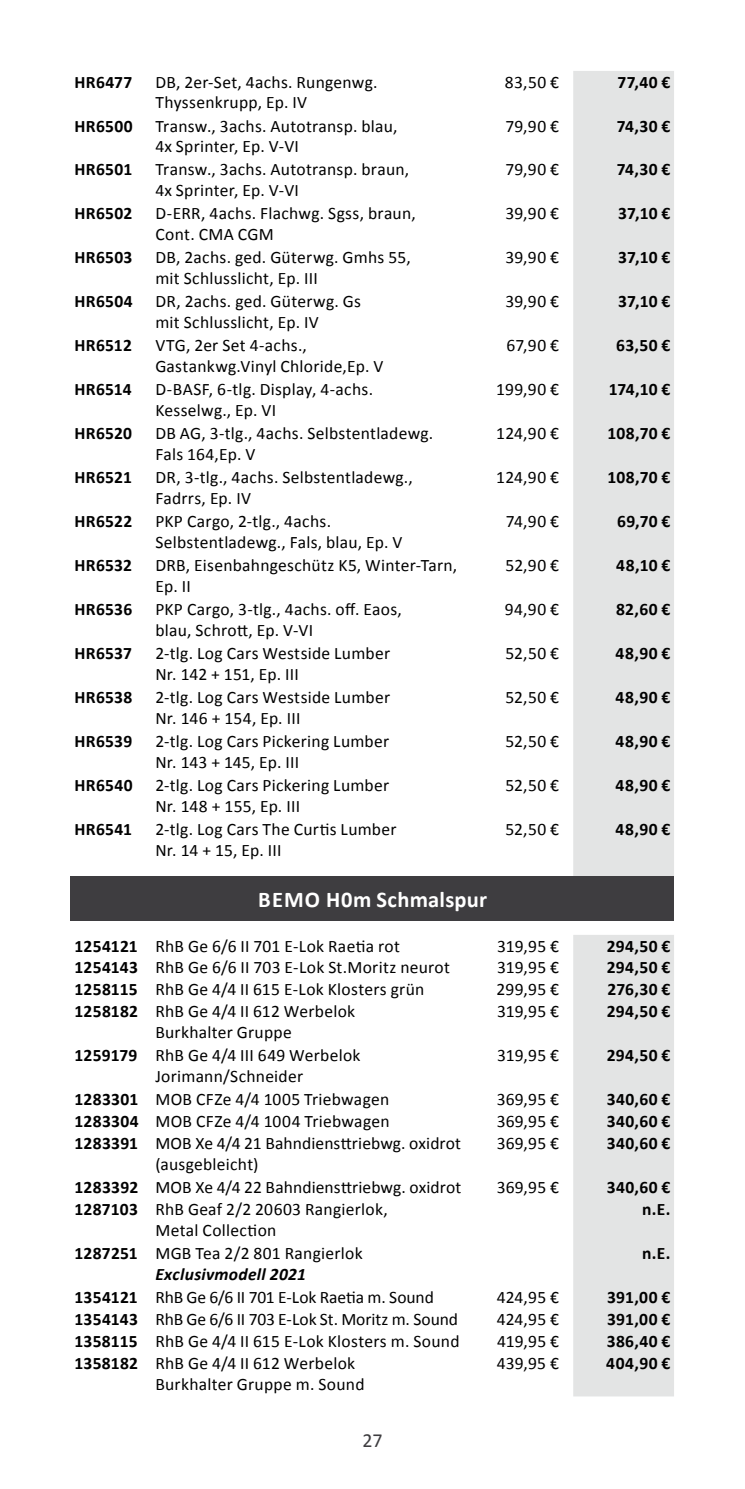
<style>
.page{position:relative;width:745px;height:1489px;background:#fff}
.page>*{position:absolute;margin:0;border:0;box-sizing:border-box;transform-origin:0 0}
.t1{font:700 22.5px "Calibri";letter-spacing:.015em;color:#fff}
.t2{font:20px "Calibri";color:#3e3d40}
.t3{font:17.5px/20.8px "Calibri";letter-spacing:.015em;color:#000}
.t4{font:700 17.5px "Calibri";letter-spacing:.015em;color:#000}
.t5{font:17.5px "Calibri";letter-spacing:-.005em;color:#000}
.s1{font-weight:700}
.s2{font-weight:700;font-style:italic}
</style>
<div class="page">
<div style="left:573px;top:71px;width:100px;height:1325px;background:#e3e4e4"></div>
<div style="left:71px;top:876px;width:602px;height:44px;background:#3e3d40"></div>
<p class="t4" style="left:74px;top:71px;width:59px">HR6477</p>
<p class="t3" style="left:155px;top:71px;width:223px">DB, 2er-Set, 4achs. Rungenwg.<br>Thyssenkrupp, Ep. IV</p>
<p class="t3" style="left:504px;top:71px;width:56px">83,50 €</p>
<p class="t4" style="left:617px;top:71px;width:55px">77,40 €</p>
<p class="t4" style="left:74px;top:114px;width:60px">HR6500</p>
<p class="t3" style="left:155px;top:115px;width:243px">Transw., 3achs. Autotransp. blau,<br>4x Sprinter, Ep. V-VI</p>
<p class="t3" style="left:505px;top:115px;width:55px">79,90 €</p>
<p class="t4" style="left:616px;top:114px;width:55px">74,30 €</p>
<p class="t4" style="left:74px;top:158px;width:59px">HR6501</p>
<p class="t3" style="left:155px;top:159px;width:255px">Transw., 3achs. Autotransp. braun,<br>4x Sprinter, Ep. V-VI</p>
<p class="t3" style="left:505px;top:159px;width:55px">79,90 €</p>
<p class="t4" style="left:616px;top:158px;width:55px">74,30 €</p>
<p class="t4" style="left:74px;top:202px;width:59px">HR6502</p>
<p class="t3" style="left:155px;top:203px;width:262px">D-ERR, 4achs. Flachwg. Sgss, braun,<br>Cont. CMA CGM</p>
<p class="t3" style="left:505px;top:203px;width:55px">39,90 €</p>
<p class="t4" style="left:618px;top:202px;width:54px">37,10 €</p>
<p class="t4" style="left:74px;top:246px;width:59px">HR6503</p>
<p class="t3" style="left:155px;top:247px;width:257px">DB, 2achs. ged. Güterwg. Gmhs 55, mit Schlusslicht, Ep. III</p>
<p class="t3" style="left:505px;top:247px;width:55px">39,90 €</p>
<p class="t4" style="left:618px;top:246px;width:54px">37,10 €</p>
<p class="t4" style="left:74px;top:290px;width:60px">HR6504</p>
<p class="t3" style="left:155px;top:291px;width:207px">DR, 2achs. ged. Güterwg. Gs mit Schlusslicht, Ep. IV</p>
<p class="t3" style="left:505px;top:291px;width:55px">39,90 €</p>
<p class="t4" style="left:618px;top:290px;width:54px">37,10 €</p>
<p class="t4" style="left:74px;top:334px;width:59px">HR6512</p>
<p class="t3" style="left:155px;top:335px;width:229px">VTG, 2er Set 4-achs.,<br>Gastankwg.Vinyl Chloride,Ep. V</p>
<p class="t3" style="left:506px;top:335px;width:54px">67,90 €</p>
<p class="t4" style="left:615px;top:334px;width:56px">63,50 €</p>
<p class="t4" style="left:74px;top:378px;width:59px">HR6514</p>
<p class="t3" style="left:155px;top:379px;width:219px">D-BASF, 6-tlg. Display, 4-achs.<br>Kesselwg., Ep. VI</p>
<p class="t3" style="left:496px;top:379px;width:64px">199,90 €</p>
<p class="t4" style="left:608px;top:378px;width:63px">174,10 €</p>
<p class="t4" style="left:74px;top:422px;width:59px">HR6520</p>
<p class="t3" style="left:155px;top:423px;width:279px">DB AG, 3-tlg., 4achs. Selbstentladewg.<br>Fals 164,Ep. V</p>
<p class="t3" style="left:496px;top:423px;width:64px">124,90 €</p>
<p class="t4" style="left:607px;top:422px;width:64px">108,70 €</p>
<p class="t4" style="left:74px;top:466px;width:59px">HR6521</p>
<p class="t3" style="left:155px;top:467px;width:259px">DR, 3-tlg., 4achs. Selbstentladewg.,<br>Fadrrs, Ep. IV</p>
<p class="t3" style="left:496px;top:467px;width:64px">124,90 €</p>
<p class="t4" style="left:607px;top:466px;width:64px">108,70 €</p>
<p class="t4" style="left:74px;top:510px;width:59px">HR6522</p>
<p class="t3" style="left:155px;top:511px;width:248px">PKP Cargo, 2-tlg., 4achs.<br>Selbstentladewg., Fals, blau, Ep. V</p>
<p class="t3" style="left:505px;top:511px;width:55px">74,90 €</p>
<p class="t4" style="left:616px;top:510px;width:55px">69,70 €</p>
<p class="t4" style="left:74px;top:554px;width:59px">HR6532</p>
<p class="t3" style="left:155px;top:555px;width:303px">DRB, Eisenbahngeschütz K5, Winter-Tarn,<br>Ep. II</p>
<p class="t3" style="left:505px;top:555px;width:55px">52,90 €</p>
<p class="t4" style="left:616px;top:554px;width:56px">48,10 €</p>
<p class="t4" style="left:74px;top:598px;width:59px">HR6536</p>
<p class="t3" style="left:155px;top:599px;width:248px">PKP Cargo, 3-tlg., 4achs. off. Eaos, blau, Schrott, Ep. V-VI</p>
<p class="t3" style="left:504px;top:599px;width:56px">94,90 €</p>
<p class="t4" style="left:615px;top:598px;width:56px">82,60 €</p>
<p class="t4" style="left:74px;top:642px;width:59px">HR6537</p>
<p class="t3" style="left:155px;top:643px;width:236px">2-tlg. Log Cars Westside Lumber<br>Nr. 142 + 151, Ep. III</p>
<p class="t3" style="left:505px;top:643px;width:55px">52,50 €</p>
<p class="t4" style="left:615px;top:642px;width:56px">48,90 €</p>
<p class="t4" style="left:74px;top:686px;width:59px">HR6538</p>
<p class="t3" style="left:155px;top:687px;width:236px">2-tlg. Log Cars Westside Lumber<br>Nr. 146 + 154, Ep. III</p>
<p class="t3" style="left:505px;top:687px;width:55px">52,50 €</p>
<p class="t4" style="left:615px;top:686px;width:56px">48,90 €</p>
<p class="t4" style="left:74px;top:730px;width:59px">HR6539</p>
<p class="t3" style="left:155px;top:731px;width:235px">2-tlg. Log Cars Pickering Lumber<br>Nr. 143 + 145, Ep. III</p>
<p class="t3" style="left:505px;top:731px;width:55px">52,50 €</p>
<p class="t4" style="left:615px;top:730px;width:56px">48,90 €</p>
<p class="t4" style="left:74px;top:774px;width:60px">HR6540</p>
<p class="t3" style="left:155px;top:774px;width:235px">2-tlg. Log Cars Pickering Lumber<br>Nr. 148 + 155, Ep. III</p>
<p class="t3" style="left:505px;top:774px;width:55px">52,50 €</p>
<p class="t4" style="left:615px;top:774px;width:56px">48,90 €</p>
<p class="t4" style="left:74px;top:818px;width:59px">HR6541</p>
<p class="t3" style="left:155px;top:818px;width:242px">2-tlg. Log Cars The Curtis Lumber<br>Nr. 14 + 15, Ep. III</p>
<p class="t3" style="left:505px;top:818px;width:55px">52,50 €</p>
<p class="t4" style="left:615px;top:818px;width:56px">48,90 €</p>
<p class="t1" style="left:258px;top:885px;width:230px">BEMO H0m Schmalspur</p>
<p class="t3" style="left:74px;top:935px;width:327px"><span class="s1">1254121</span> RhB Ge 6/6 II 701 E-Lok Raetia rot</p>
<p class="t3" style="left:497px;top:935px;width:63px">319,95 €</p>
<p class="t4" style="left:606px;top:934px;width:65px">294,50 €</p>
<p class="t3" style="left:74px;top:957px;width:377px"><span class="s1">1254143</span> RhB Ge 6/6 II 703 E-Lok St.Moritz neurot</p>
<p class="t3" style="left:497px;top:957px;width:63px">319,95 €</p>
<p class="t4" style="left:606px;top:956px;width:65px">294,50 €</p>
<p class="t3" style="left:74px;top:979px;width:351px"><span class="s1">1258115</span> RhB Ge 4/4 II 615 E-Lok Klosters grün</p>
<p class="t3" style="left:496px;top:979px;width:64px">299,95 €</p>
<p class="t4" style="left:607px;top:978px;width:65px">276,30 €</p>
<p class="t3" style="left:155px;top:1001px;width:201px;text-indent:-81px"><span class="s1">1258182</span> RhB Ge 4/4 II 612 Werbelok<br>Burkhalter Gruppe</p>
<p class="t3" style="left:497px;top:1001px;width:63px">319,95 €</p>
<p class="t4" style="left:606px;top:1000px;width:65px">294,50 €</p>
<p class="t3" style="left:155px;top:1045px;width:206px;text-indent:-81px"><span class="s1">1259179</span> RhB Ge 4/4 III 649 Werbelok<br>Jorimann/Schneider</p>
<p class="t3" style="left:497px;top:1045px;width:63px">319,95 €</p>
<p class="t4" style="left:606px;top:1044px;width:65px">294,50 €</p>
<p class="t3" style="left:74px;top:1089px;width:316px"><span class="s1">1283301</span> MOB CFZe 4/4 1005 Triebwagen</p>
<p class="t3" style="left:496px;top:1089px;width:64px">369,95 €</p>
<p class="t4" style="left:606px;top:1088px;width:65px">340,60 €</p>
<p class="t3" style="left:74px;top:1111px;width:316px"><span class="s1">1283304</span> MOB CFZe 4/4 1004 Triebwagen</p>
<p class="t3" style="left:496px;top:1111px;width:64px">369,95 €</p>
<p class="t4" style="left:606px;top:1110px;width:65px">340,60 €</p>
<p class="t3" style="left:155px;top:1133px;width:307px;text-indent:-81px"><span class="s1">1283391</span> MOB Xe 4/4 21 Bahndiensttriebwg. oxidrot (ausgebleicht)</p>
<p class="t3" style="left:496px;top:1133px;width:64px">369,95 €</p>
<p class="t4" style="left:606px;top:1132px;width:65px">340,60 €</p>
<p class="t3" style="left:74px;top:1177px;width:388px"><span class="s1">1283392</span> MOB Xe 4/4 22 Bahndiensttriebwg. oxidrot</p>
<p class="t3" style="left:496px;top:1177px;width:64px">369,95 €</p>
<p class="t4" style="left:606px;top:1176px;width:65px">340,60 €</p>
<p class="t3" style="left:155px;top:1198px;width:234px;text-indent:-81px"><span class="s1">1287103</span> RhB Geaf 2/2 20603 Rangierlok,<br>Metal Collection</p>
<p class="t4" style="left:641px;top:1198px;width:30px">n.E.</p>
<p class="t3" style="left:155px;top:1242px;width:209px;text-indent:-81px"><span class="s1">1287251</span> MGB Tea 2/2 801 Rangierlok<br><span class="s2">Exclusivmodell 2021</span></p>
<p class="t4" style="left:641px;top:1242px;width:30px">n.E.</p>
<p class="t5" style="left:74px;top:1286px;width:361px"><span class="s1">1354121</span> RhB Ge 6/6 II 701 E-Lok Raetia m. Sound</p>
<p class="t3" style="left:496px;top:1286px;width:64px">424,95 €</p>
<p class="t4" style="left:606px;top:1285px;width:65px">391,00 €</p>
<p class="t5" style="left:74px;top:1308px;width:385px"><span class="s1">1354143</span> RhB Ge 6/6 II 703 E-Lok St. Moritz m. Sound</p>
<p class="t3" style="left:496px;top:1308px;width:64px">424,95 €</p>
<p class="t4" style="left:606px;top:1307px;width:65px">391,00 €</p>
<p class="t3" style="left:74px;top:1330px;width:386px"><span class="s1">1358115</span> RhB Ge 4/4 II 615 E-Lok Klosters m. Sound</p>
<p class="t3" style="left:497px;top:1330px;width:63px">419,95 €</p>
<p class="t4" style="left:606px;top:1329px;width:65px">386,40 €</p>
<p class="t3" style="left:155px;top:1352px;width:210px;text-indent:-81px"><span class="s1">1358182</span> RhB Ge 4/4 II 612 Werbelok<br>Burkhalter Gruppe m. Sound</p>
<p class="t3" style="left:496px;top:1352px;width:64px">439,95 €</p>
<p class="t4" style="left:606px;top:1351px;width:66px">404,90 €</p>
<p class="t2" style="left:362px;top:1427px;width:22px">27</p>
</div>
